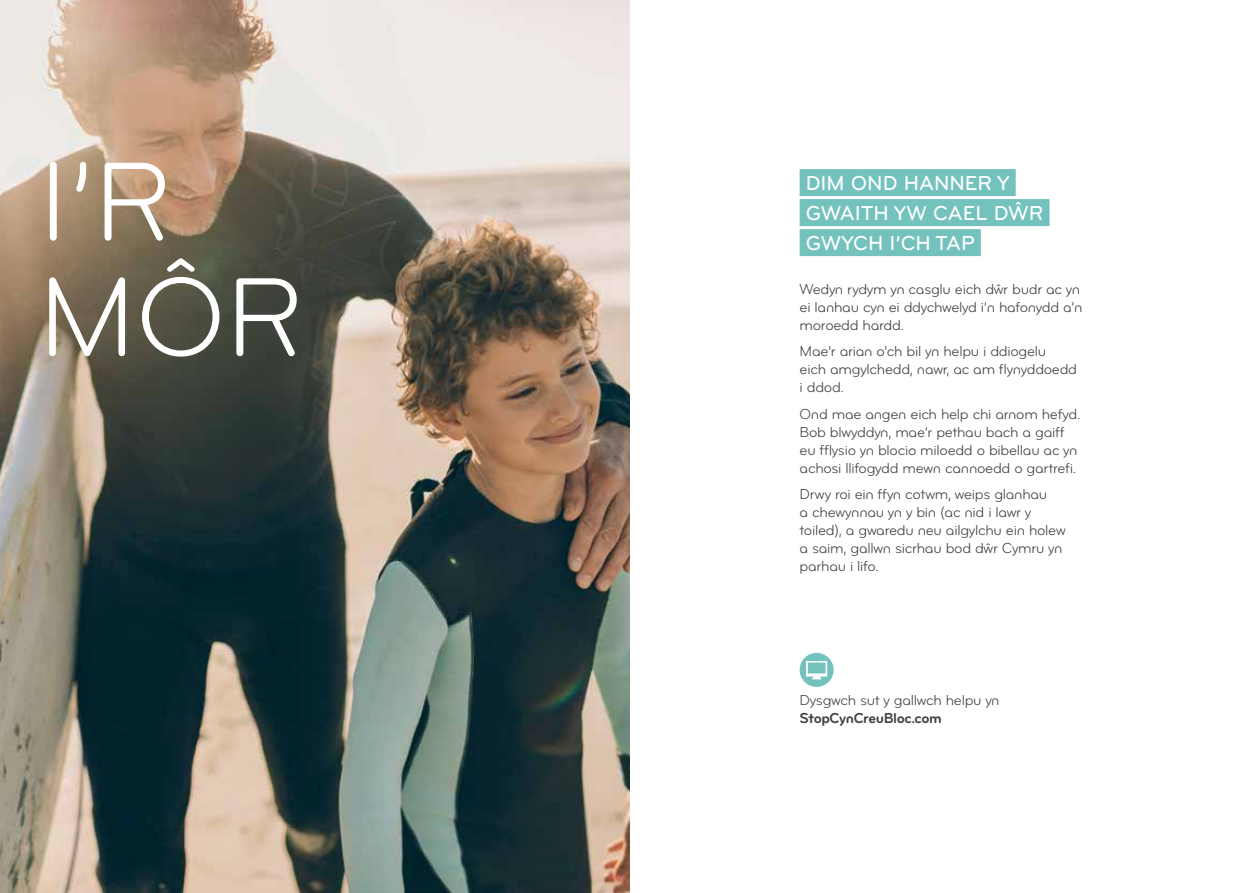
<style>
.page{position:relative;width:1259px;height:893px;background:#fff}
.page>*{position:absolute;margin:0;border:0;box-sizing:border-box;transform-origin:0 0}
.t1{font:115.5px/115.5px "Bryant Pro Regular Alternate";color:#fff}
.t2{font:21px/30px "Bryant Pro Medium Alternate";color:#fff}
.t3{font:15px/18px "Bryant Pro Regular Alternate";letter-spacing:-.02em;color:#414042}
.t4{font:15px "Bryant Pro Bold Alternate";letter-spacing:-.025em;color:#414042}
</style>
<div class="page">
<img style="left:0;top:0;width:629px;height:893px">
<div style="left:799px;top:169px;width:216px;height:27px;background:#74c2be"></div>
<div style="left:799px;top:199px;width:250px;height:27px;background:#74c2be"></div>
<div style="left:799px;top:229px;width:181px;height:27px;background:#74c2be"></div>
<svg style="left:799px;top:653px;width:34px;height:34px"></svg>
<h1 class="t1" style="left:38px;top:147px;width:268px">I’R<br>MÔR</h1>
<h2 class="t2" style="left:805px;top:169px;width:239px">DIM OND HANNER Y<br>GWAITH YW CAEL DŴR<br>GWYCH I’CH TAP</h2>
<p class="t3" style="left:799px;top:280px;width:284px">Wedyn rydym yn casglu eich dŵr budr ac yn ei lanhau cyn ei ddychwelyd i’n hafonydd a’n moroedd hardd.</p>
<p class="t3" style="left:799px;top:343px;width:279px">Mae’r arian o’ch bil yn helpu i ddiogelu<br>eich amgylchedd, nawr, ac am flynyddoedd i ddod.</p>
<p class="t3" style="left:799px;top:405px;width:282px">Ond mae angen eich help chi arnom hefyd.<br>Bob blwyddyn, mae’r pethau bach a gaiff eu fflysio yn blocio miloedd o bibellau ac yn achosi llifogydd mewn cannoedd o gartrefi.</p>
<p class="t3" style="left:799px;top:486px;width:268px">Drwy roi ein ffyn cotwm, weips glanhau<br>a chewynnau yn y bin (ac nid i lawr y toiled), a gwaredu neu ailgylchu ein holew a saim, gallwn sicrhau bod dŵr Cymru yn parhau i lifo.</p>
<p class="t3" style="left:799px;top:691px;width:202px">Dysgwch sut y gallwch helpu yn</p>
<p class="t4" style="left:799px;top:710px;width:144px">StopCynCreuBloc.com</p>
</div>
